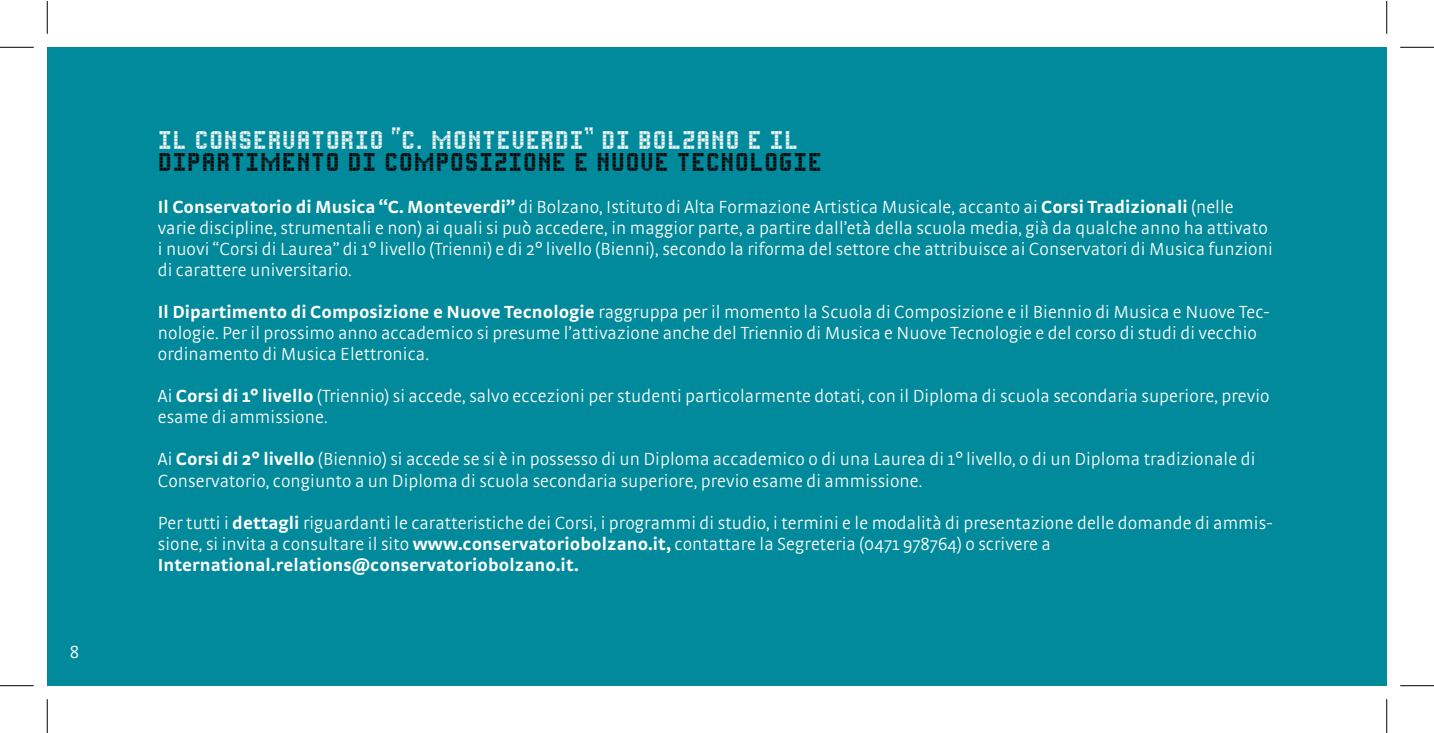
<style>
.page{position:relative;width:1434px;height:733px;background:#fff}
.page>*{position:absolute;margin:0;border:0;box-sizing:border-box;transform-origin:0 0}
.t1{font:27px "Flat Pack";letter-spacing:.01em;color:#000}
.t2{font:27px "Flat Pack";letter-spacing:.01em;color:#fff}
.t3{font:300 18.45px/21.2px "Strada";letter-spacing:.005em;color:#fff}
.s1{font-weight:700}
</style>
<div class="page">
<div style="left:47px;top:47px;width:1340px;height:638px;background:#008a9b"></div>
<hr style="left:0;top:47px;width:34px;height:1px;background:#000">
<hr style="left:1400px;top:47px;width:33px;height:1px;background:#000">
<hr style="left:0;top:685px;width:34px;height:1px;background:#000">
<hr style="left:1400px;top:685px;width:33px;height:1px;background:#000">
<hr style="left:47px;top:1px;width:1px;height:33px;background:#000">
<hr style="left:47px;top:699px;width:1px;height:33px;background:#000">
<hr style="left:1386px;top:1px;width:1px;height:33px;background:#000">
<hr style="left:1386px;top:699px;width:1px;height:33px;background:#000">
<p class="t3" style="left:70px;top:640px;width:11px">8</p>
<h1 class="t2" style="left:158px;top:127px;width:642px">IL CONSERVATORIO “C. MONTEVERDI” DI BOLZANO E IL</h1>
<h1 class="t1" style="left:158px;top:148px;width:666px">DIPARTIMENTO DI COMPOSIZIONE E NUOVE TECNOLOGIE</h1>
<p class="t3" style="left:158px;top:196px;width:1116px"><span class="s1">Il Conservatorio di Musica “C. Monteverdi”</span> di Bolzano, Istituto di Alta Formazione Artistica Musicale, accanto ai <span class="s1">Corsi Tradizionali</span> (nelle varie discipline, strumentali e non) ai quali si può accedere, in maggior parte, a partire dall’età della scuola media, già da qualche anno ha attivato i nuovi “Corsi di Laurea” di 1° livello (Trienni) e di 2° livello (Bienni), secondo la riforma del settore che attribuisce ai Conservatori di Musica funzioni di carattere universitario.</p>
<p class="t3" style="left:158px;top:301px;width:1114px"><span class="s1">Il Dipartimento di Composizione e Nuove Tecnologie</span> raggruppa per il momento la Scuola di Composizione e il Biennio di Musica e Nuove Tec&shy;nologie. Per il prossimo anno accademico si presume l’attivazione anche del Triennio di Musica e Nuove Tecnologie e del corso di studi di vecchio ordinamento di Musica Elettronica.</p>
<p class="t3" style="left:158px;top:385px;width:1113px">Ai <span class="s1">Corsi di 1° livello</span> (Triennio) si accede, salvo eccezioni per studenti particolarmente dotati, con il Diploma di scuola secondaria superiore, previo esame di ammissione.</p>
<p class="t3" style="left:158px;top:448px;width:1099px">Ai <span class="s1">Corsi di 2° livello</span> (Biennio) si accede se si è in possesso di un Diploma accademico o di una Laurea di 1° livello, o di un Diploma tradizionale di<br>Conservatorio, congiunto a un Diploma di scuola secondaria superiore, previo esame di ammissione.</p>
<p class="t3" style="left:158px;top:511px;width:1117px">Per tutti i <span class="s1">dettagli</span> riguardanti le caratteristiche dei Corsi, i programmi di studio, i termini e le modalità di presentazione delle domande di ammis&shy;sione, si invita a consultare il sito <span class="s1">www.conservatoriobolzano.it,</span> contattare la Segreteria (0471 978764) o scrivere a<br><span class="s1">International.relations@conservatoriobolzano.it.</span></p>
</div>
